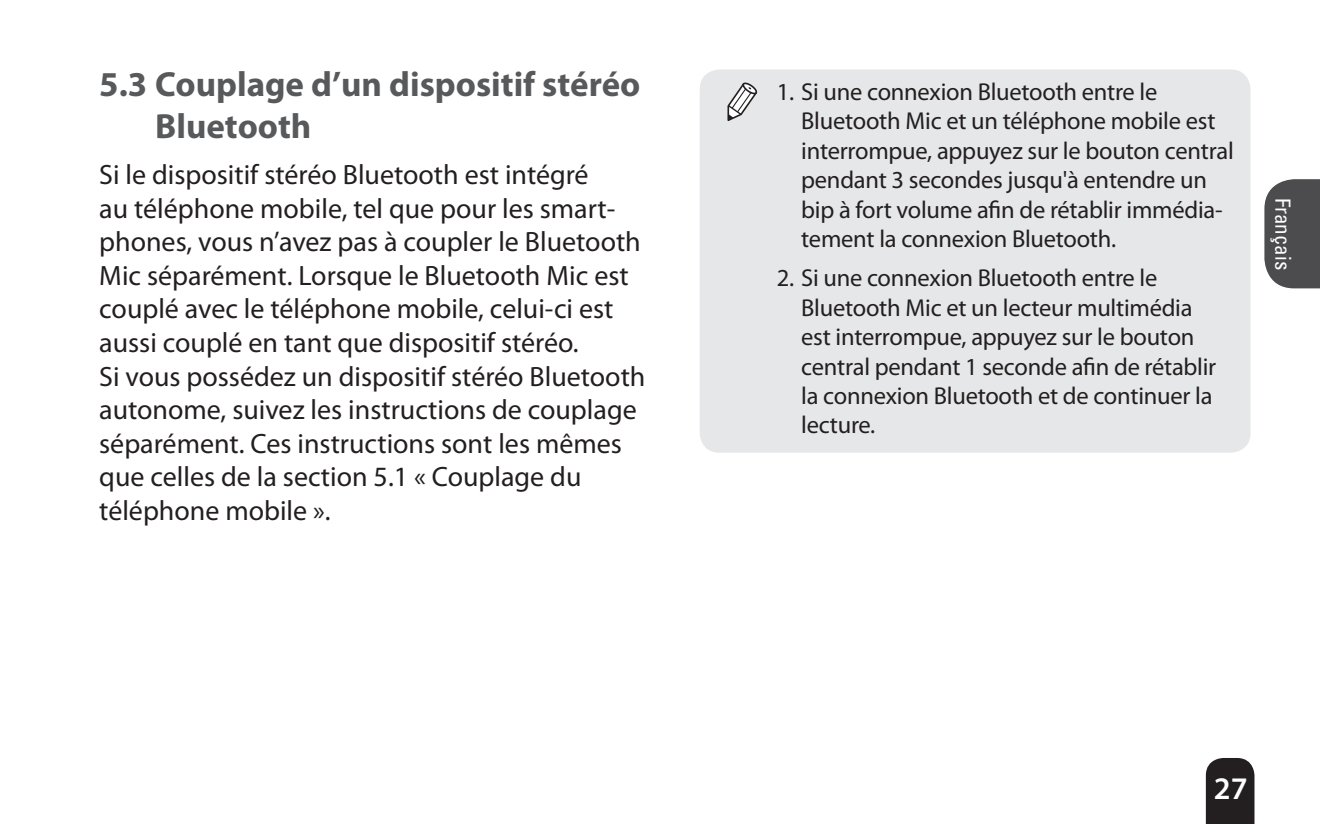
<style>
.page{position:relative;width:1320px;height:824px;background:#fff}
.page>*{position:absolute;margin:0;border:0;box-sizing:border-box;transform-origin:0 0}
.t1{font:700 35px/42px "Myriad Pro";color:#58595b}
.t2{font:600 31.5px "Myriad Pro";color:#fff}
.t3{font:28px/33.6px "Myriad Pro";color:#231f20}
.t4{font:24.5px/29.4px "Myriad Pro";letter-spacing:-.01em;color:#231f20}
.t5{font:condensed 21px "Univers";color:#fff}
</style>
<div class="page">
<div style="left:1205px;top:758px;width:49px;height:65px;background:#231f20"></div>
<svg style="left:1264px;top:179px;width:56px;height:109px"></svg>
<div style="left:699px;top:69px;width:551px;height:383px;background:#e6e7e8;border-radius:20px"></div>
<svg style="left:727px;top:82px;width:31px;height:39px"></svg>
<p class="t1" style="left:155px;top:66px;width:486px;text-indent:-56px">5.3 Couplage d’un dispositif stéréo<br>Bluetooth</p>
<p class="t3" style="left:99px;top:160px;width:548px">Si le dispositif stéréo Bluetooth est intégré<br>au téléphone mobile, tel que pour les smart&shy;phones, vous n’avez pas à coupler le Bluetooth Mic séparément. Lorsque le Bluetooth Mic est couplé avec le téléphone mobile, celui-ci est aussi couplé en tant que dispositif stéréo.<br>Si vous possédez un dispositif stéréo Bluetooth autonome, suivez les instructions de couplage séparément. Ces instructions sont les mêmes que celles de la section 5.1 « Couplage du téléphone mobile ».</p>
<p class="t4" style="left:801px;top:79px;width:434px;text-indent:-24px">1. Si une connexion Bluetooth entre le Bluetooth Mic et un téléphone mobile est interrompue, appuyez sur le bouton central pendant 3 secondes jusqu'à entendre un bip à fort volume afin de rétablir immédia&shy;tement la connexion Bluetooth.</p>
<p class="t4" style="left:801px;top:266px;width:416px;text-indent:-24px">2. Si une connexion Bluetooth entre le Bluetooth Mic et un lecteur multimédia est interrompue, appuyez sur le bouton central pendant 1 seconde afin de rétablir la connexion Bluetooth et de continuer la lecture.</p>
<p class="t5" style="left:1296px;top:197px;width:74px;rotate:90deg">Français</p>
<p class="t2" style="left:1213px;top:776px;width:35px">27</p>
</div>
